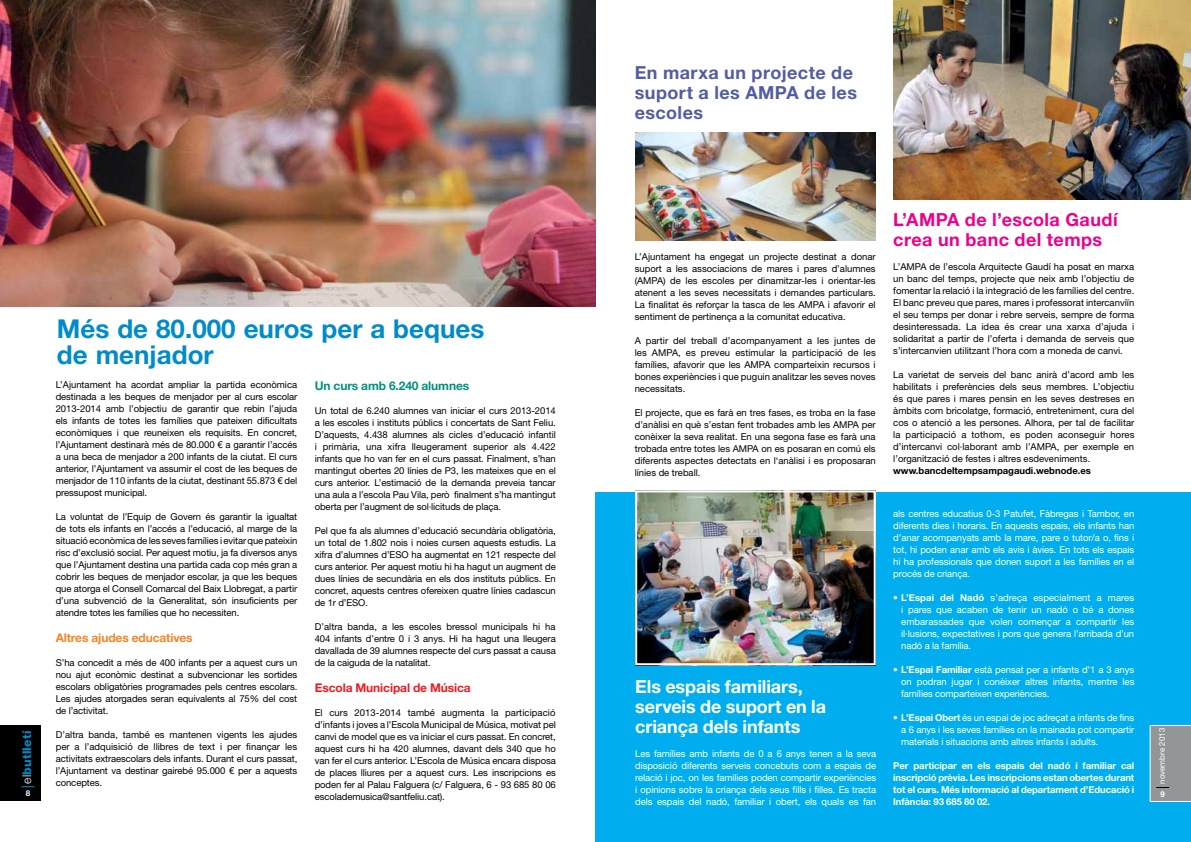
<style>
.page{position:relative;width:1191px;height:842px;background:#fff}
.page>*{position:absolute;margin:0;border:0;box-sizing:border-box;transform-origin:0 0}
.t1{font:700 26px/26px "Helvetica Neue LT Std";color:#008bca}
.t2{font:700 18px/20px "Helvetica Neue LT Std";letter-spacing:-.005em;color:#fff}
.t3{font:700 18px/20px "Helvetica Neue LT Std";letter-spacing:.025em;color:#525ca3}
.t4{font:700 18px/20px "Helvetica Neue LT Std";letter-spacing:.025em;color:#ec008c}
.t5{font:700 12px "Helvetica Neue LT Std";letter-spacing:-.01em;color:#ed1d24}
.t6{font:700 12px "Helvetica Neue LT Std";letter-spacing:-.01em;color:#f58423}
.t7{font:700 12px "Helvetica Neue LT Std";letter-spacing:-.01em;color:#00907e}
.t8{font:800 12px "Helvetica Neue LT Std";letter-spacing:.02em;color:#008bca}
.t9{font:9.5px/12px "Helvetica Neue LT Std";letter-spacing:-.01em;color:#000;text-align:justify}
.t10{font:9.5px/12px "Helvetica Neue LT Std";letter-spacing:-.01em;color:#fff;text-align:justify}
.t11{font:700 9.5px/12px "Helvetica Neue LT Std";letter-spacing:-.01em;color:#fff;text-align:justify}
.t12{font:700 9.5px "Helvetica Neue LT Std";color:#000}
.t13{font:8px "Helvetica Neue LT Std";color:#fff}
.t14{font:700 8px "Helvetica Neue LT Std";color:#fff}
.s1{font-weight:300;color:#fff}
.s2{font-weight:700}
</style>
<div class="page">
<div style="left:0;top:725px;width:41px;height:76px;background:#000"></div>
<svg style="left:22px;top:786px;width:12px;height:1px"></svg>
<div style="left:595px;top:492px;width:596px;height:350px;background:#00aeef"></div>
<img style="left:0;top:0;width:595px;height:307px">
<svg style="left:1149px;top:725px;width:42px;height:77px;background:#95999d"></svg>
<img style="left:638px;top:493px;width:234px;height:169px">
<div style="left:635px;top:490px;width:240px;height:175px;border:2px solid #fff"></div>
<img style="left:893px;top:0;width:298px;height:199px">
<img style="left:635px;top:132px;width:240px;height:109px">
<p class="t8" style="left:20px;top:784px;width:55px;rotate:-90deg"><span class="s1">el</span>butlletí</p>
<p class="t14" style="left:26px;top:788px;width:6px">8</p>
<h1 class="t1" style="left:57px;top:315px;width:429px">Més de 80.000 euros per a beques de menjador</h1>
<p class="t9" style="left:56px;top:379px;width:243px">L’Ajuntament ha acordat ampliar la partida econòmica destinada a les beques de menjador per al curs escolar 2013-2014 amb l’objectiu de garantir que rebin l’ajuda els infants de totes les famílies que pateixen dificultats econòmiques i que reuneixen els requisits. En concret, l’Ajuntament destinarà més de 80.000 € a garantir l’accés a una beca de menjador a 200 infants de la ciutat. El curs anterior, l’Ajuntament va assumir el cost de les beques de menjador de 110 infants de la ciutat, destinant 55.873 € del pressupost municipal.</p>
<p class="t9" style="left:56px;top:511px;width:243px">La voluntat de l’Equip de Govern és garantir la igualtat de tots els infants en l’accés a l’educació, al marge de la situació econòmica de les seves famílies i evitar que pateixin risc d’exclusió social. Per aquest motiu, ja fa diversos anys que l’Ajuntament destina una partida cada cop més gran a cobrir les beques de menjador escolar, ja que les beques que atorga el Consell Comarcal del Baix Llobregat, a partir d’una subvenció de la Generalitat, són insuficients per atendre totes les famílies que ho necessiten.</p>
<p class="t6" style="left:56px;top:630px;width:138px">Altres ajudes educatives</p>
<p class="t9" style="left:56px;top:657px;width:243px">S’ha concedit a més de 400 infants per a aquest curs un nou ajut econòmic destinat a subvencionar les sortides escolars obligatòries programades pels centres escolars.<br>Les ajudes atorgades seran equivalents al 75% del cost de l’activitat.</p>
<p class="t9" style="left:56px;top:729px;width:243px">D’altra banda, també es mantenen vigents les ajudes per a l’adquisició de llibres de text i per finançar les activitats extraescolars dels infants. Durant el curs passat, l’Ajuntament va destinar gairebé 95.000 € per a aquests conceptes.</p>
<p class="t7" style="left:315px;top:378px;width:156px">Un curs amb 6.240 alumnes</p>
<p class="t9" style="left:315px;top:404px;width:242px">Un total de 6.240 alumnes van iniciar el curs 2013-2014 a les escoles i instituts públics i concertats de Sant Feliu.<br>D’aquests, 4.438 alumnes als cicles d’educació infantil i primària, una xifra lleugerament superior als 4.422 infants que ho van fer en el curs passat. Finalment, s’han mantingut obertes 20 línies de P3, les mateixes que en el curs anterior. L’estimació de la demanda preveia tancar una aula a l’escola Pau Vila, però finalment s’ha mantingut oberta per l’augment de sol·licituds de plaça.</p>
<p class="t9" style="left:315px;top:524px;width:242px">Pel que fa als alumnes d’educació secundària obligatòria, un total de 1.802 nois i noies cursen aquests estudis. La xifra d’alumnes d’ESO ha augmentat en 121 respecte del curs anterior. Per aquest motiu hi ha hagut un augment de dues línies de secundària en els dos instituts públics. En concret, aquests centres ofereixen quatre línies cadascun de 1r d’ESO.</p>
<p class="t9" style="left:315px;top:620px;width:242px">D’altra banda, a les escoles bressol municipals hi ha 404 infants d’entre 0 i 3 anys. Hi ha hagut una lleugera davallada de 39 alumnes respecte del curs passat a causa de la caiguda de la natalitat.</p>
<p class="t5" style="left:315px;top:680px;width:157px">Escola Municipal de Música</p>
<p class="t9" style="left:315px;top:706px;width:242px">El curs 2013-2014 també augmenta la participació d’infants i joves a l’Escola Municipal de Música, motivat pel canvi de model que es va iniciar el curs passat. En concret, aquest curs hi ha 420 alumnes, davant dels 340 que ho van fer el curs anterior. L’Escola de Música encara disposa de places lliures per a aquest curs. Les inscripcions es poden fer al Palau Falguera (c/ Falguera, 6 - 93 685 80 06 escolademusica@santfeliu.cat).</p>
<h2 class="t3" style="left:634px;top:62px;width:224px">En marxa un projecte de suport a les AMPA de les escoles</h2>
<p class="t9" style="left:634px;top:251px;width:242px">L’Ajuntament ha engegat un projecte destinat a donar suport a les associacions de mares i pares d’alumnes (AMPA) de les escoles per dinamitzar-les i orientar-les atenent a les seves necessitats i demandes particulars.<br>La finalitat és reforçar la tasca de les AMPA i afavorir el sentiment de pertinença a la comunitat educativa.</p>
<p class="t9" style="left:634px;top:335px;width:243px">A partir del treball d’acompanyament a les juntes de les AMPA, es preveu estimular la participació de les famílies, afavorir que les AMPA comparteixin recursos i bones experiències i que puguin analitzar les seves noves necessitats.</p>
<p class="t9" style="left:634px;top:407px;width:242px">El projecte, que es farà en tres fases, es troba en la fase d’anàlisi en què s’estan fent trobades amb les AMPA per conèixer la seva realitat. En una segona fase es farà una trobada entre totes les AMPA on es posaran en comú els diferents aspectes detectats en l‘anàlisi i es proposaran línies de treball.</p>
<h2 class="t2" style="left:635px;top:677px;width:192px">Els espais familiars, serveis de suport en la criança dels infants</h2>
<p class="t10" style="left:635px;top:748px;width:242px">Les famílies amb infants de 0 a 6 anys tenen a la seva disposició diferents serveis concebuts com a espais de relació i joc, on les famílies poden compartir experiències i opinions sobre la criança dels seus fills i filles. Es tracta dels espais del nadó, familiar i obert, els quals es fan</p>
<h2 class="t4" style="left:893px;top:210px;width:226px">L’AMPA de l’escola Gaudí crea un banc del temps</h2>
<p class="t9" style="left:893px;top:261px;width:242px">L’AMPA de l’escola Arquitecte Gaudí ha posat en marxa un banc del temps, projecte que neix amb l’objectiu de fomentar la relació i la integració de les famílies del centre.<br>El banc preveu que pares, mares i professorat intercanviïn el seu temps per donar i rebre serveis, sempre de forma desinteressada. La idea és crear una xarxa d’ajuda i solidaritat a partir de l’oferta i demanda de serveis que s’intercanvien utilitzant l’hora com a moneda de canvi.</p>
<p class="t9" style="left:893px;top:369px;width:243px">La varietat de serveis del banc anirà d’acord amb les habilitats i preferències dels seus membres. L’objectiu és que pares i mares pensin en les seves destreses en àmbits com bricolatge, formació, entreteniment, cura del cos o atenció a les persones. Alhora, per tal de facilitar la participació a tothom, es poden aconseguir hores d’intercanvi col·laborant amb l’AMPA, per exemple en l’organització de festes i altres esdeveniments.</p>
<p class="t12" style="left:893px;top:465px;width:199px">www.bancdeltempsampagaudi.webnode.es</p>
<p class="t10" style="left:893px;top:507px;width:242px">als centres educatius 0-3 Patufet, Fàbregas i Tambor, en diferents dies i horaris. En aquests espais, els infants han d’anar acompanyats amb la mare, pare o tutor/a o, fins i tot, hi poden anar amb els avis i àvies. En tots els espais hi ha professionals que donen suport a les famílies en el procés de criança.</p>
<p class="t10" style="left:901px;top:591px;width:234px;text-indent:-8px"><span class="s2">• L’Espai del Nadó</span> s’adreça especialment a mares i pares que acaben de tenir un nadó o bé a dones embarassades que volen començar a compartir les il·lusions, expectatives i pors que genera l’arribada d’un nadó a la família.</p>
<p class="t10" style="left:901px;top:663px;width:235px;text-indent:-8px"><span class="s2">• L’Espai Familiar</span> està pensat per a infants d’1 a 3 anys on podran jugar i conèixer altres infants, mentre les famílies comparteixen experiències.</p>
<p class="t10" style="left:901px;top:711px;width:234px;text-indent:-8px"><span class="s2">• L’Espai Obert</span> és un espai de joc adreçat a infants de fins a 6 anys i les seves famílies on la mainada pot compartir materials i situacions amb altres infants i adults.</p>
<p class="t11" style="left:893px;top:759px;width:242px">Per participar en els espais del nadó i familiar cal inscripció prèvia. Les inscripcions estan obertes durant tot el curs. Més informació al departament d’Educació i Infància: 93 685 80 02.</p>
<p class="t13" style="left:1157px;top:784px;width:57px;rotate:-90deg">novembre 2013</p>
<p class="t14" style="left:1160px;top:789px;width:6px">9</p>
</div>
